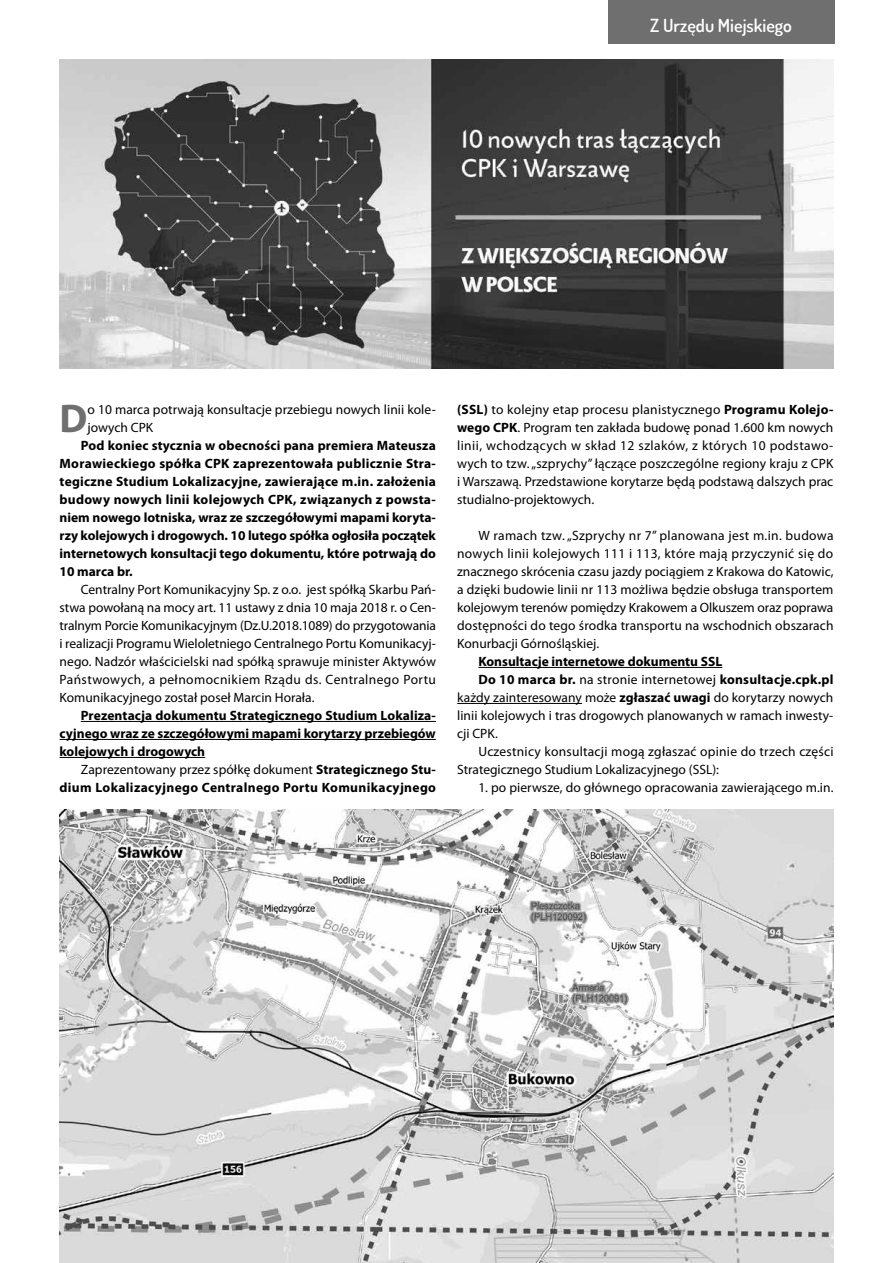
<style>
.page{position:relative;width:893px;height:1263px;background:#fff}
.page>*{position:absolute;margin:0;border:0;box-sizing:border-box;transform-origin:0 0}
.t1{font:700 40.2px "Myriad Pro";color:#706f6f}
.t2{font:600 18px "Dosis";color:#fff}
.t3{font:13.5px/18px "Myriad Pro";letter-spacing:.005em;color:#000;text-align:justify}
.t4{font:700 13.5px/18px "Myriad Pro";color:#000;text-align:justify}
.t5{font:700 13.5px/18px "Myriad Pro";letter-spacing:.025em;color:#000;text-align:right}
.t6{font:700 13.5px "Myriad Pro";letter-spacing:.02em;color:#000}
.s1{font-weight:400}
.s2{font-weight:700}
</style>
<div class="page">
<div style="left:608px;top:0;width:226px;height:43px;background:#706f6f"></div>
<hr style="left:81px;top:721px;width:355px;height:1px;background:#000">
<hr style="left:60px;top:739px;width:376px;height:1px;background:#000">
<hr style="left:60px;top:757px;width:145px;height:1px;background:#000">
<hr style="left:478px;top:667px;width:244px;height:1px;background:#000">
<hr style="left:457px;top:703px;width:125px;height:1px;background:#000">
<img style="left:60px;top:60px;width:773px;height:309px">
<img style="left:60px;top:809px;width:773px;height:454px">
<h2 class="t2" style="left:650px;top:13px;width:143px">Z Urzędu Miejskiego</h2>
<h1 class="t1" style="left:60px;top:392px;width:29px">D</h1>
<p class="t3" style="left:88px;top:400px;width:350px">o 10 marca potrwają konsultacje przebiegu nowych linii kole&shy;jowych CPK</p>
<p class="t4" style="left:60px;top:436px;width:378px;text-indent:21px">Pod koniec stycznia w obecności pana premiera Mateusza Morawieckiego spółka CPK zaprezentowała publicznie Stra&shy;tegiczne Studium Lokalizacyjne, zawierające m.in. założenia budowy nowych linii kolejowych CPK, związanych z powsta&shy;niem nowego lotniska, wraz ze szczegółowymi mapami koryta&shy;rzy kolejowych i drogowych. 10 lutego spółka ogłosiła początek internetowych konsultacji tego dokumentu, które potrwają do 10 marca br.</p>
<p class="t3" style="left:60px;top:580px;width:378px;text-indent:21px">Centralny Port Komunikacyjny Sp. z o.o. jest spółką Skarbu Pań&shy;stwa powołaną na mocy art. 11 ustawy z dnia 10 maja 2018 r. o Cen&shy;tralnym Porcie Komunikacyjnym (Dz.U.2018.1089) do przygotowania i realizacji Programu Wieloletniego Centralnego Portu Komunikacyj&shy;nego. Nadzór właścicielski nad spółką sprawuje minister Aktywów Państwowych, a pełnomocnikiem Rządu ds. Centralnego Portu Komunikacyjnego został poseł Marcin Horała.</p>
<p class="t4" style="left:60px;top:706px;width:378px;text-indent:21px">Prezentacja dokumentu Strategicznego Studium Lokaliza&shy;cyjnego wraz ze szczegółowymi mapami korytarzy przebiegów kolejowych i drogowych</p>
<p class="t5" style="left:60px;top:760px;width:378px"><span class="s1">Zaprezentowany przez spółkę dokument</span> Strategicznego Stu&shy;dium Lokalizacyjnego Centralnego Portu Komunikacyjnego</p>
<p class="t3" style="left:457px;top:400px;width:378px"><span class="s2">(SSL)</span> to kolejny etap procesu planistycznego <span class="s2">Programu Kolejo&shy;wego CPK</span>. Program ten zakłada budowę ponad 1.600 km nowych linii, wchodzących w skład 12 szlaków, z których 10 podstawo&shy;wych to tzw. „szprychy” łączące poszczególne regiony kraju z CPK i Warszawą. Przedstawione korytarze będą podstawą dalszych prac studialno-projektowych.</p>
<p class="t3" style="left:457px;top:526px;width:378px;text-indent:21px">W ramach tzw. „Szprychy nr 7” planowana jest m.in. budowa nowych linii kolejowych 111 i 113, które mają przyczynić się do znacznego skrócenia czasu jazdy pociągiem z Krakowa do Katowic, a dzięki budowie linii nr 113 możliwa będzie obsługa transportem kolejowym terenów pomiędzy Krakowem a Olkuszem oraz poprawa dostępności do tego środka transportu na wschodnich obszarach Konurbacji Górnośląskiej.</p>
<p class="t4" style="left:478px;top:652px;width:245px">Konsultacje internetowe dokumentu SSL</p>
<p class="t6" style="left:478px;top:671px;width:357px">Do 10 marca br. <span class="s1">na stronie internetowej</span> konsultacje.cpk.pl</p>
<p class="t3" style="left:457px;top:688px;width:378px">każdy zainteresowany może <span class="s2">zgłaszać uwagi</span> do korytarzy nowych</p>
<p class="t3" style="left:457px;top:706px;width:378px">linii kolejowych i tras drogowych planowanych w ramach inwesty-</p>
<p class="t3" style="left:457px;top:724px;width:42px">cji CPK.</p>
<p class="t3" style="left:478px;top:742px;width:357px">Uczestnicy konsultacji mogą zgłaszać opinie do trzech części</p>
<p class="t3" style="left:457px;top:760px;width:263px">Strategicznego Studium Lokalizacyjnego (SSL):</p>
<p class="t3" style="left:478px;top:778px;width:357px">1. po pierwsze, do głównego opracowania zawierającego m.in.</p>
</div>
